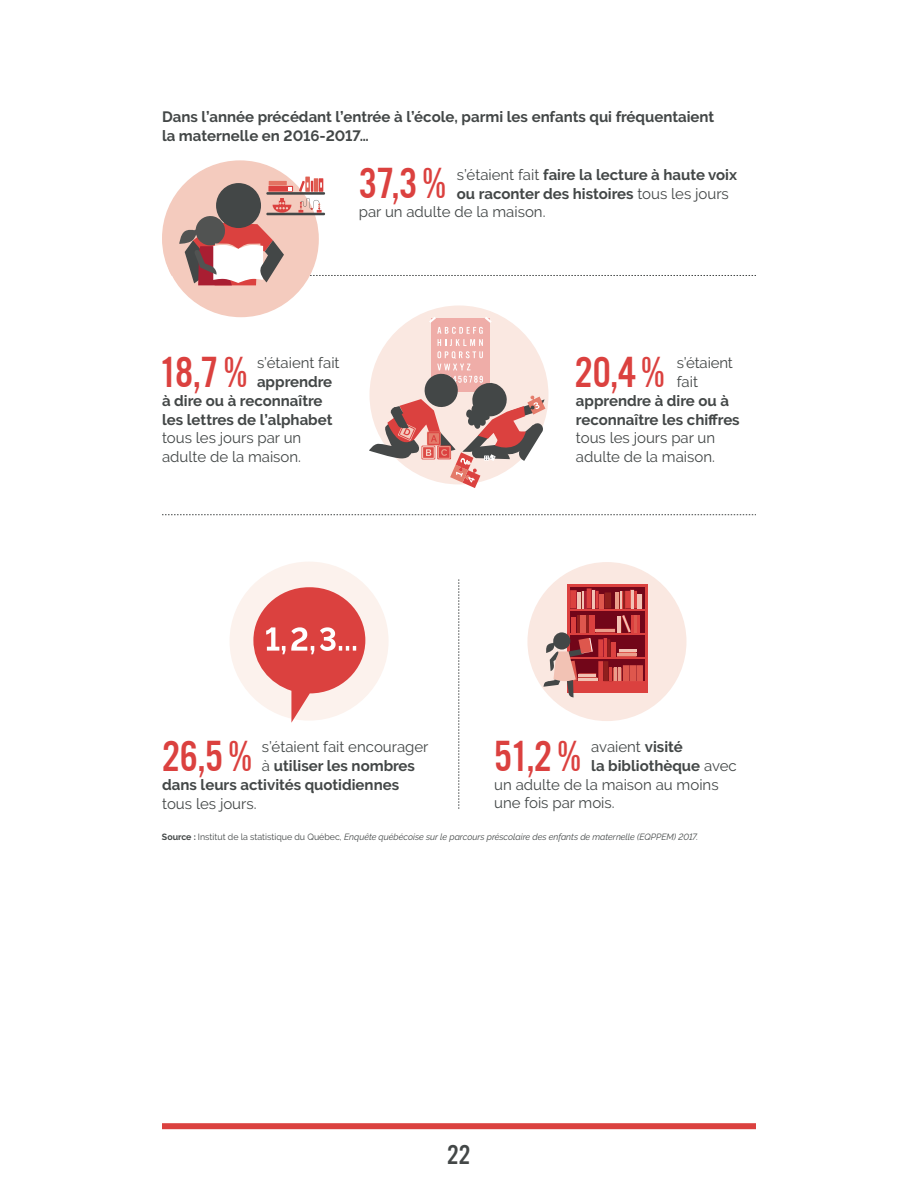
<style>
.page{position:relative;width:918px;height:1188px;background:#fff}
.page>*{position:absolute;margin:0;border:0;box-sizing:border-box;transform-origin:0 0}
.chiffres{font:45px "Alternate Got No 3 D";letter-spacing:-.01em;color:#db413f}
.t1{font:28.5px "Alternate Got No 3 D";color:#434747}
.Texte{font:700 15px/18.8px "Raleway";color:#434747}
.Texte-2{font:15px/18.8px "Raleway";color:#434747}
.Source{font:italic 9px "Raleway";color:#434747}
.s1{font-weight:400}
.s2{font-weight:700}
.s3{font-weight:700;font-style:normal}
.s4{font-style:normal}
</style>
<div class="page">
<div style="left:162px;top:1123px;width:594px;height:6px;background:#db413f"></div>
<hr style="left:917px;top:0;width:1px;height:1188px;background:#fbeee8">
<svg style="left:162px;top:514px;width:594px;height:1px"></svg>
<svg style="left:162px;top:160px;width:594px;height:328px"></svg>
<svg style="left:459px;top:579px;width:1px;height:230px"></svg>
<div style="left:230px;top:562px;width:159px;height:159px;background:#fcf2ed;border-radius:50%"></div>
<div style="left:527px;top:562px;width:159px;height:159px;background:#fae8e1;border-radius:50%"></div>
<div style="left:567px;top:584px;width:81px;height:109px;background:#db413f"></div>
<div style="left:570px;top:660px;width:75px;height:21px;background:#720619"></div>
<div style="left:570px;top:635px;width:75px;height:22px;background:#720619"></div>
<div style="left:570px;top:611px;width:75px;height:22px;background:#720619"></div>
<div style="left:570px;top:587px;width:75px;height:21px;background:#720619"></div>
<svg style="left:605px;top:592px;width:6px;height:16px"></svg>
<svg style="left:615px;top:592px;width:5px;height:16px"></svg>
<hr style="left:616px;top:592px;width:3px;height:16px;background:#eb9d8b">
<hr style="left:623px;top:591px;width:3px;height:17px;background:#901f1d">
<hr style="left:620px;top:591px;width:3px;height:17px;background:#db413f">
<svg style="left:620px;top:591px;width:2px;height:17px"></svg>
<div style="left:625px;top:591px;width:5px;height:17px;background:#db413f"></div>
<hr style="left:630px;top:590px;width:4px;height:18px;background:#de574d">
<hr style="left:631px;top:590px;width:3px;height:18px;background:#f2c2b4">
<hr style="left:634px;top:591px;width:3px;height:17px;background:#db413f">
<svg style="left:637px;top:594px;width:6px;height:14px"></svg>
<hr style="left:638px;top:594px;width:4px;height:14px;background:#f2c2b4">
<hr style="left:584px;top:591px;width:3px;height:17px;background:#a91e32">
<svg style="left:570px;top:590px;width:14px;height:18px"></svg>
<div style="left:587px;top:588px;width:5px;height:20px;background:#db413f"></div>
<hr style="left:592px;top:590px;width:4px;height:18px;background:#a91e32">
<hr style="left:592px;top:590px;width:3px;height:18px;background:#f2c2b4">
<hr style="left:596px;top:591px;width:3px;height:17px;background:#db413f">
<div style="left:599px;top:594px;width:5px;height:14px;background:#de574d"></div>
<hr style="left:596px;top:629px;width:19px;height:4px;background:#b92e32">
<hr style="left:596px;top:629px;width:19px;height:3px;background:#eb9d8b">
<hr style="left:617px;top:653px;width:19px;height:4px;background:#de574d">
<hr style="left:619px;top:649px;width:17px;height:4px;background:#f2c2b4">
<svg style="left:617px;top:652px;width:19px;height:4px"></svg>
<hr style="left:578px;top:677px;width:19px;height:4px;background:#ca4843">
<hr style="left:578px;top:678px;width:19px;height:3px;background:#f2c2b4">
<hr style="left:579px;top:673px;width:17px;height:4px;background:#bc3d3c">
<hr style="left:579px;top:674px;width:17px;height:3px;background:#f2c2b4">
<svg style="left:609px;top:665px;width:34px;height:16px"></svg>
<div style="left:598px;top:661px;width:5px;height:20px;background:#db413f"></div>
<div style="left:603px;top:661px;width:5px;height:20px;background:#901f1d"></div>
<div style="left:617px;top:616px;width:5px;height:17px;background:#901f1d"></div>
<hr style="left:617px;top:616px;width:4px;height:17px;background:#f2c2b4">
<svg style="left:622px;top:615px;width:9px;height:18px"></svg>
<hr style="left:583px;top:615px;width:3px;height:18px;background:#de574d">
<hr style="left:580px;top:615px;width:3px;height:18px;background:#de574d">
<hr style="left:572px;top:618px;width:4px;height:15px;background:#db413f">
<hr style="left:577px;top:615px;width:3px;height:18px;background:#901f1d">
<hr style="left:592px;top:615px;width:3px;height:18px;background:#db413f">
<hr style="left:589px;top:615px;width:3px;height:18px;background:#db413f">
<hr style="left:586px;top:615px;width:3px;height:18px;background:#901f1d">
<hr style="left:637px;top:615px;width:3px;height:18px;background:#db413f">
<hr style="left:634px;top:615px;width:3px;height:18px;background:#de574d">
<hr style="left:631px;top:615px;width:3px;height:18px;background:#db413f">
<div style="left:598px;top:639px;width:5px;height:18px;background:#db413f"></div>
<hr style="left:603px;top:638px;width:4px;height:19px;background:#a91e32">
<hr style="left:604px;top:638px;width:3px;height:19px;background:#db413f">
<hr style="left:607px;top:639px;width:3px;height:18px;background:#901f1d">
<svg style="left:610px;top:643px;width:6px;height:14px"></svg>
<hr style="left:611px;top:643px;width:4px;height:14px;background:#db413f">
<svg style="left:543px;top:632px;width:50px;height:65px"></svg>
<svg style="left:253px;top:587px;width:112px;height:136px"></svg>
<p class="Texte" style="left:162px;top:108px;width:554px">Dans l’année précédant l’entrée à l’école, parmi les enfants qui fréquentaient la maternelle en 2016-2017…</p>
<p class="Texte" style="left:457px;top:165px;width:282px"><span class="s1">s’étaient fait</span> faire la lecture à haute voix</p>
<p class="Texte" style="left:457px;top:184px;width:274px">ou raconter des histoires <span class="s1">tous les jours</span></p>
<p class="Texte-2" style="left:359px;top:203px;width:188px">par un adulte de la maison.</p>
<p class="chiffres" style="left:359px;top:160px;width:89px">37,3%</p>
<p class="chiffres" style="left:159px;top:349px;width:90px">18,7%</p>
<p class="Texte-2" style="left:257px;top:354px;width:84px">s’étaient fait</p>
<p class="Texte" style="left:257px;top:373px;width:77px">apprendre</p>
<p class="Texte" style="left:162px;top:391px;width:162px">à dire ou à reconnaître</p>
<p class="Texte" style="left:162px;top:410px;width:172px">les lettres de l’alphabet</p>
<p class="Texte-2" style="left:162px;top:429px;width:141px">tous les jours par un</p>
<p class="Texte-2" style="left:162px;top:447px;width:141px">adulte de la maison.</p>
<p class="chiffres" style="left:575px;top:348px;width:91px">20,4%</p>
<p class="Texte-2" style="left:677px;top:354px;width:58px">s’étaient fait</p>
<p class="Texte" style="left:576px;top:391px;width:165px">apprendre à dire ou à reconnaître les chiffres</p>
<p class="Texte-2" style="left:576px;top:429px;width:141px">tous les jours par un adulte de la maison.</p>
<p class="chiffres" style="left:162px;top:732px;width:91px">26,5%</p>
<p class="Texte-2" style="left:591px;top:737px;width:93px">avaient <span class="s2">visité</span></p>
<p class="chiffres" style="left:494px;top:732px;width:88px">51,2%</p>
<p class="Texte-2" style="left:262px;top:738px;width:168px">s’étaient fait encourager</p>
<p class="Texte" style="left:262px;top:757px;width:155px"><span class="s1">à</span> utiliser les nombres</p>
<p class="Texte" style="left:162px;top:775px;width:238px">dans leurs activités quotidiennes</p>
<p class="Texte-2" style="left:162px;top:794px;width:96px">tous les jours.</p>
<p class="Texte" style="left:591px;top:756px;width:147px">la bibliothèque <span class="s1">avec</span></p>
<p class="Texte-2" style="left:494px;top:775px;width:226px">un adulte de la maison au moins</p>
<p class="Texte-2" style="left:494px;top:794px;width:122px">une fois par mois.</p>
<p class="Source" style="left:162px;top:832px;width:538px"><span class="s3">Source :</span> <span class="s4">Institut de la statistique du Québec,</span> Enquête québécoise sur le parcours préscolaire des enfants de maternelle (EQPPEM) 2017.</p>
<h2 class="t1" style="left:447px;top:1140px;width:25px">22</h2>
</div>
